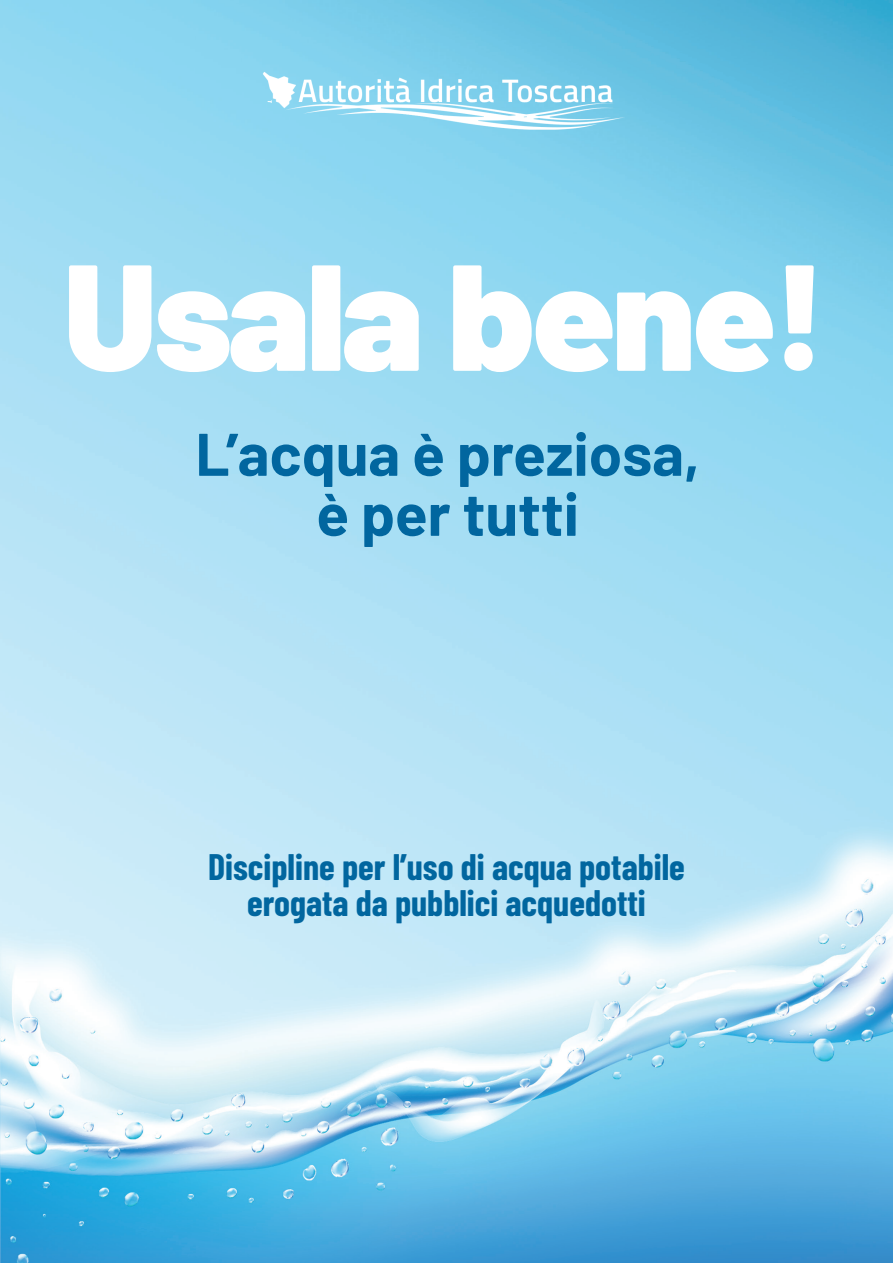
<style>
.page{position:relative;width:893px;height:1263px;background:#fff}
.page>*{position:absolute;margin:0;border:0;box-sizing:border-box;transform-origin:0 0}
.t1{font:900 150.6px "Barlow";letter-spacing:-.02em;color:#fff}
.t2{font:700 60px "Barlow";color:#01669f}
.t3{font:700 36px "Barlow Condensed";color:#01669f}
</style>
<div class="page">
<img style="left:0;top:0;width:893px;height:1263px">
<img style="left:254px;top:64px;width:382px;height:75px">
<p class="t1" style="left:64px;top:203px;width:764px">Usala bene!</p>
<p class="t2" style="left:195px;top:410px;width:506px">L’acqua è preziosa,</p>
<p class="t2" style="left:316px;top:470px;width:264px">è per tutti</p>
<p class="t3" style="left:208px;top:841px;width:478px">Discipline per l’uso di acqua potabile</p>
<p class="t3" style="left:247px;top:877px;width:400px">erogata da pubblici acquedotti</p>
</div>
